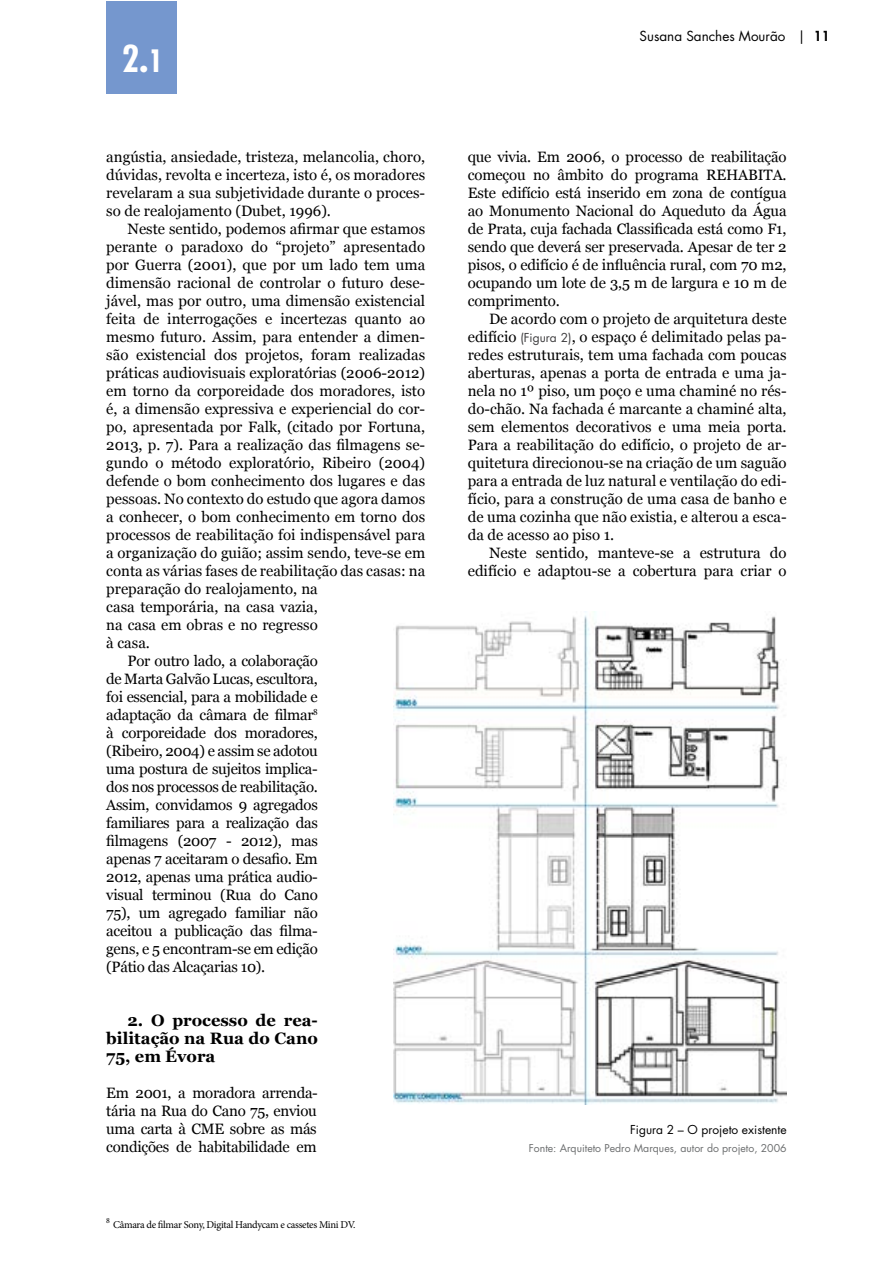
<style>
.page{position:relative;width:893px;height:1263px;background:#fff}
.page>*{position:absolute;margin:0;border:0;box-sizing:border-box;transform-origin:0 0}
.t1{font:700 condensed 36px "Futura Std";color:#fff}
.t2{font:700 16.5px/18px "Georgia";color:#000;text-align:justify}
.t3{font:15px/18px "Georgia";color:#000;text-align:justify}
.t4{font:15px "Georgia";letter-spacing:-.02em;color:#000}
.t5{font:13.5px "Futura Std";color:#000}
.t6{font:12px "Futura Std";color:#000}
.t7{font:10.5px "Minion Pro";letter-spacing:-.035em;color:#000}
.t8{font:10.5px "Futura Std";color:#6b6d6e}
.s1{font-size:30px}
.s2{font-weight:800}
.s3{font-family:"Futura Std";font-size:12px;color:#3d3c3e}
</style>
<div class="page">
<div style="left:106px;top:1px;width:71px;height:93px;background:#7597ce"></div>
<img style="left:393px;top:611px;width:394px;height:493px">
<h1 class="t1" style="left:122px;top:37px;width:43px">2.<span class="s1">1</span></h1>
<p class="t3" style="left:106px;top:148px;width:320px">angústia, ansiedade, tristeza, melancolia, choro, dúvidas, revolta e incerteza, isto é, os moradores revelaram a sua subjetividade durante o proces&shy;so de realojamento (Dubet, 1996).</p>
<p class="t3" style="left:128px;top:220px;width:299px">Neste sentido, podemos afirmar que estamos</p>
<p class="t3" style="left:106px;top:238px;width:320px">perante o paradoxo do “projeto” apresentado</p>
<p class="t3" style="left:106px;top:256px;width:320px">por Guerra (2001), que por um lado tem uma</p>
<p class="t3" style="left:106px;top:274px;width:320px">dimensão racional de controlar o futuro dese-</p>
<p class="t3" style="left:106px;top:292px;width:320px">jável, mas por outro, uma dimensão existencial</p>
<p class="t3" style="left:106px;top:310px;width:320px">feita de interrogações e incertezas quanto ao</p>
<p class="t3" style="left:106px;top:328px;width:320px">mesmo futuro. Assim, para entender a dimen-</p>
<p class="t3" style="left:106px;top:346px;width:320px">são existencial dos projetos, foram realizadas</p>
<p class="t3" style="left:106px;top:364px;width:320px">práticas audiovisuais exploratórias (2006-2012)</p>
<p class="t3" style="left:106px;top:382px;width:320px">em torno da corporeidade dos moradores, isto</p>
<p class="t3" style="left:106px;top:400px;width:320px">é, a dimensão expressiva e experiencial do cor-</p>
<p class="t3" style="left:106px;top:418px;width:320px">po, apresentada por Falk, (citado por Fortuna,</p>
<p class="t3" style="left:106px;top:436px;width:320px">2013, p. 7). Para a realização das filmagens se-</p>
<p class="t3" style="left:106px;top:454px;width:320px">gundo o método exploratório, Ribeiro (2004)</p>
<p class="t3" style="left:106px;top:472px;width:320px">defende o bom conhecimento dos lugares e das</p>
<p class="t3" style="left:106px;top:490px;width:320px">pessoas. No contexto do estudo que agora damos</p>
<p class="t3" style="left:106px;top:508px;width:320px">a conhecer, o bom conhecimento em torno dos</p>
<p class="t3" style="left:106px;top:526px;width:320px">processos de reabilitação foi indispensável para</p>
<p class="t3" style="left:106px;top:544px;width:320px">a organização do guião; assim sendo, teve-se em</p>
<p class="t3" style="left:106px;top:562px;width:320px">conta as várias fases de reabilitação das casas: na</p>
<p class="t3" style="left:106px;top:580px;width:213px">preparação do realojamento, na</p>
<p class="t3" style="left:106px;top:598px;width:213px">casa temporária, na casa vazia,</p>
<p class="t3" style="left:106px;top:616px;width:213px">na casa em obras e no regresso</p>
<p class="t3" style="left:106px;top:634px;width:45px">à casa.</p>
<p class="t4" style="left:128px;top:652px;width:192px">Por outro lado, a colaboração</p>
<p class="t4" style="left:106px;top:670px;width:213px">de Marta Galvão Lucas, escultora,</p>
<p class="t4" style="left:106px;top:688px;width:213px">foi essencial, para a mobilidade e</p>
<p class="t4" style="left:106px;top:706px;width:213px">adaptação da câmara de filmar<sup>8</sup></p>
<p class="t4" style="left:106px;top:724px;width:213px">à corporeidade dos moradores,</p>
<p class="t4" style="left:106px;top:742px;width:213px">(Ribeiro, 2004) e assim se adotou</p>
<p class="t4" style="left:106px;top:760px;width:213px">uma postura de sujeitos implica-</p>
<p class="t4" style="left:106px;top:778px;width:213px">dos nos processos de reabilitação.</p>
<p class="t4" style="left:106px;top:796px;width:213px">Assim, convidamos 9 agregados</p>
<p class="t4" style="left:106px;top:814px;width:213px">familiares para a realização das</p>
<p class="t4" style="left:106px;top:832px;width:213px">filmagens (2007 - 2012), mas</p>
<p class="t4" style="left:106px;top:850px;width:213px">apenas 7 aceitaram o desafio. Em</p>
<p class="t4" style="left:106px;top:868px;width:213px">2012, apenas uma prática audio-</p>
<p class="t4" style="left:106px;top:886px;width:213px">visual terminou (Rua do Cano</p>
<p class="t4" style="left:106px;top:904px;width:213px">75), um agregado familiar não</p>
<p class="t4" style="left:106px;top:922px;width:213px">aceitou a publicação das filma-</p>
<p class="t4" style="left:106px;top:940px;width:213px">gens, e 5 encontram-se em edição</p>
<p class="t4" style="left:106px;top:958px;width:160px">(Pátio das Alcaçarias 10).</p>
<p class="t2" style="left:106px;top:1011px;width:213px;text-indent:21px">2. O processo de rea&shy;bilitação na Rua do Cano 75, em Évora</p>
<p class="t3" style="left:106px;top:1084px;width:213px">Em 2001, a moradora arrenda&shy;tária na Rua do Cano 75, enviou uma carta à CME sobre as más condições de habitabilidade em</p>
<p class="t7" style="left:106px;top:1217px;width:251px"><sup>8</sup> Câmara de filmar Sony, Digital Handycam e cassetes Mini DV.</p>
<p class="t5" style="left:640px;top:28px;width:191px">Susana Sanches Mourão | <span class="s2">11</span></p>
<p class="t3" style="left:468px;top:148px;width:320px">que vivia. Em 2006, o processo de reabilitação começou no âmbito do programa REHABITA.<br>Este edifício está inserido em zona de contígua ao Monumento Nacional do Aqueduto da Água de Prata, cuja fachada Classificada está como F1, sendo que deverá ser preservada. Apesar de ter 2 pisos, o edifício é de influência rural, com 70 m2, ocupando um lote de 3,5 m de largura e 10 m de comprimento.</p>
<p class="t3" style="left:468px;top:310px;width:320px;text-indent:21px">De acordo com o projeto de arquitetura deste edifício <span class="s3">(Figura 2)</span>, o espaço é delimitado pelas pa&shy;redes estruturais, tem uma fachada com poucas aberturas, apenas a porta de entrada e uma ja&shy;nela no 1º piso, um poço e uma chaminé no rés&shy;do-chão. Na fachada é marcante a chaminé alta, sem elementos decorativos e uma meia porta.<br>Para a reabilitação do edifício, o projeto de ar&shy;quitetura direcionou-se na criação de um saguão para a entrada de luz natural e ventilação do edi&shy;fício, para a construção de uma casa de banho e de uma cozinha que não existia, e alterou a esca&shy;da de acesso ao piso 1.</p>
<p class="t3" style="left:468px;top:544px;width:320px;text-align:right">Neste sentido, manteve-se a estrutura do edifício e adaptou-se a cobertura para criar o</p>
<p class="t6" style="left:630px;top:1122px;width:158px">Figura 2 – O projeto existente</p>
<p class="t8" style="left:529px;top:1141px;width:259px">Fonte: Arquiteto Pedro Marques, autor do projeto, 2006</p>
</div>
